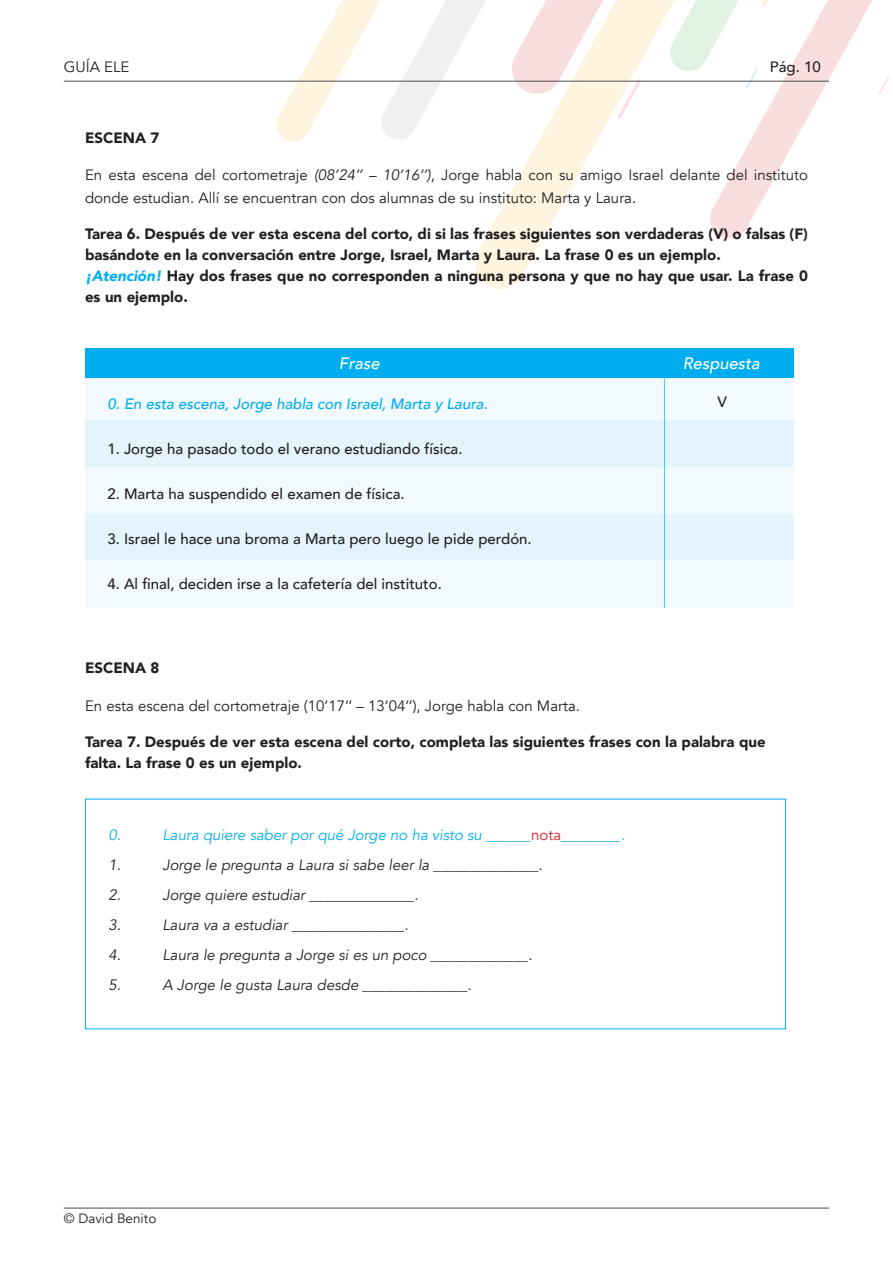
<style>
.page{position:relative;width:893px;height:1263px;background:#fff}
.page>*{position:absolute;margin:0;border:0;box-sizing:border-box;transform-origin:0 0}
.t1{font:italic 500 16.5px "Avenir";color:#fff}
.t2{font:900 15px/21px "Avenir";color:#231f20}
.t3{font:15px/22.5px "Avenir";color:#231f20}
.t4{font:italic 15px "Avenir";color:#231f20}
.t5{font:500 15px "Avenir";color:#231f20}
.t6{font:italic 15px "Avenir";color:#00aeef}
.t7{font:italic 500 15px "Avenir";color:#00aeef}
.t8{font:13.5px "Avenir";color:#231f20}
.s1{font-style:italic}
.s2{font-style:italic;color:#00aeef}
.s3{font-style:normal;color:#d1232a}
</style>
<div class="page">
<svg style="left:840px;top:0;width:32px;height:58px;fill:#f8e1e2"></svg>
<svg style="left:277px;top:0;width:102px;height:142px"></svg>
<svg style="left:476px;top:96px;width:331px;height:192px"></svg>
<svg style="left:641px;top:0;width:199px;height:96px"></svg>
<svg style="left:878px;top:76px;width:11px;height:19px"></svg>
<svg style="left:379px;top:0;width:262px;height:142px"></svg>
<hr style="left:64px;top:1208px;width:765px;height:1px;background:#4d4d4d">
<hr style="left:64px;top:81px;width:765px;height:1px;background:#4d4d4d">
<div style="left:85px;top:373px;width:708px;height:47px;background:#f3fafd"></div>
<div style="left:85px;top:420px;width:708px;height:47px;background:#e3f4fd"></div>
<div style="left:85px;top:467px;width:708px;height:48px;background:#f3fafd"></div>
<div style="left:85px;top:515px;width:708px;height:47px;background:#e3f4fd"></div>
<div style="left:85px;top:561px;width:708px;height:47px;background:#f3fafd"></div>
<div style="left:85px;top:348px;width:708px;height:30px;background:#00aeef"></div>
<hr style="left:664px;top:378px;width:1px;height:230px;background:#40c7f4">
<p class="t3" style="left:64px;top:56px;width:67px">GUÍA ELE</p>
<p class="t5" style="left:770px;top:54px;width:52px">Pág. 10</p>
<p class="t2" style="left:85px;top:126px;width:76px">ESCENA 7</p>
<p class="t3" style="left:85px;top:164px;width:724px">En esta escena del cortometraje <span class="s1">(08’24’’ – 10’16’’)</span>, Jorge habla con su amigo Israel delante del instituto donde estudian. Allí se encuentran con dos alumnas de su instituto: Marta y Laura.</p>
<p class="t2" style="left:85px;top:222px;width:724px">Tarea 6. Después de ver esta escena del corto, di si las frases siguientes son verdaderas (V) o falsas (F) basándote en la conversación entre Jorge, Israel, Marta y Laura. La frase 0 es un ejemplo.</p>
<p class="t2" style="left:85px;top:264px;width:724px"><span class="s2">¡Atención!</span> Hay dos frases que no corresponden a ninguna persona y que no hay que usar. La frase 0 es un ejemplo.</p>
<p class="t1" style="left:339px;top:353px;width:42px">Frase</p>
<p class="t1" style="left:683px;top:353px;width:79px">Respuesta</p>
<p class="t7" style="left:107px;top:395px;width:382px">0. En esta escena, Jorge habla con Israel, Marta y Laura.</p>
<p class="t5" style="left:107px;top:436px;width:357px">1. Jorge ha pasado todo el verano estudiando física.</p>
<p class="t5" style="left:107px;top:481px;width:299px">2. Marta ha suspendido el examen de física.</p>
<p class="t5" style="left:107px;top:526px;width:426px">3. Israel le hace una broma a Marta pero luego le pide perdón.</p>
<p class="t5" style="left:107px;top:571px;width:336px">4. Al final, deciden irse a la cafetería del instituto.</p>
<p class="t5" style="left:718px;top:389px;width:11px">V</p>
<p class="t2" style="left:85px;top:657px;width:76px">ESCENA 8</p>
<p class="t3" style="left:85px;top:694px;width:496px">En esta escena del cortometraje (10’17’’ – 13’04’’), Jorge habla con Marta.</p>
<p class="t2" style="left:85px;top:730px;width:682px">Tarea 7. Después de ver esta escena del corto, completa las siguientes frases con la palabra que falta. La frase 0 es un ejemplo.</p>
<p class="t6" style="left:108px;top:826px;width:14px">0.</p>
<p class="t6" style="left:162px;top:826px;width:464px">Laura quiere saber por qué Jorge no ha visto su ______<span class="s3">nota</span>________.</p>
<p class="t4" style="left:108px;top:856px;width:14px">1.</p>
<p class="t4" style="left:162px;top:856px;width:382px">Jorge le pregunta a Laura si sabe leer la ______________.</p>
<p class="t4" style="left:108px;top:886px;width:14px">2.</p>
<p class="t4" style="left:162px;top:886px;width:258px">Jorge quiere estudiar ______________.</p>
<p class="t4" style="left:108px;top:916px;width:14px">3.</p>
<p class="t4" style="left:162px;top:916px;width:248px">Laura va a estudiar _______________.</p>
<p class="t4" style="left:108px;top:946px;width:14px">4.</p>
<p class="t4" style="left:162px;top:946px;width:372px">Laura le pregunta a Jorge si es un poco _____________.</p>
<p class="t4" style="left:108px;top:976px;width:14px">5.</p>
<p class="t4" style="left:162px;top:976px;width:311px">A Jorge le gusta Laura desde ______________.</p>
<p class="t8" style="left:64px;top:1210px;width:94px">© David Benito</p>
</div>
